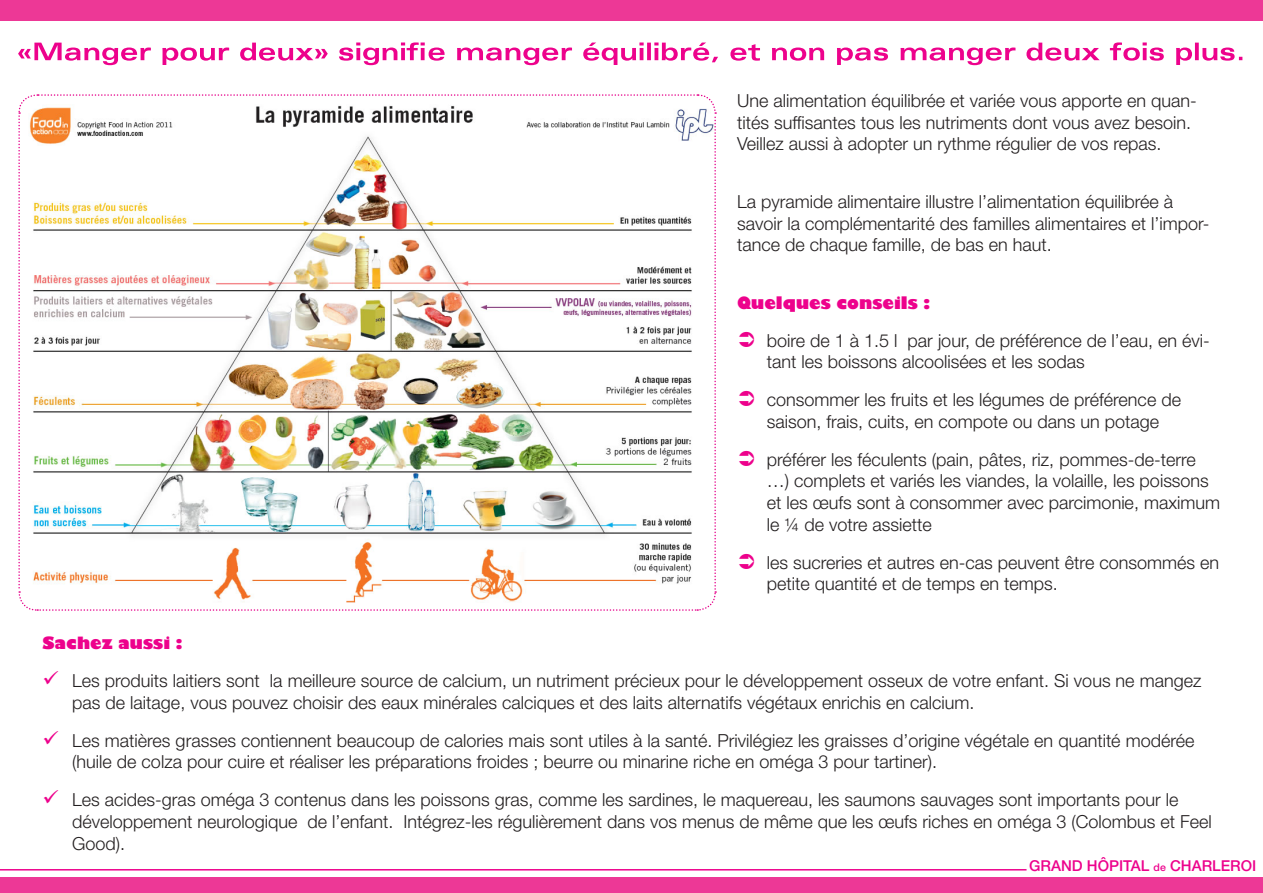
<style>
.page{position:relative;width:1263px;height:893px;background:#fff}
.page>*{position:absolute;margin:0;border:0;box-sizing:border-box;transform-origin:0 0}
.t1{font:300 18px/21.6px "Helvetica Neue LT Std";color:#231f20}
.t2{font:800 16.5px "Gill Sans";color:#ed028c}
.t3{font:500 15px "Helvetica Neue LT Std";color:#ed028c}
.s1{color:#ed028c}
.s2{font-size:10.5px}
</style>
<div class="page">
<div style="left:0;top:0;width:1263px;height:20px;background:#ed3896"></div>
<hr style="left:0;top:869px;width:1026px;height:1px;background:#ed028c">
<div style="left:0;top:877px;width:1263px;height:16px;background:#ed3896"></div>
<img style="left:18px;top:94px;width:699px;height:517px">
<svg style="left:18px;top:42px;width:1224px;height:23px"></svg>
<p class="t1" style="left:737px;top:90px;width:461px">Une alimentation équilibrée et variée vous apporte en quan&shy;tités suffisantes tous les nutriments dont vous avez besoin.<br>Veillez aussi à adopter un rythme régulier de vos repas.</p>
<p class="t1" style="left:737px;top:190px;width:474px">La pyramide alimentaire illustre l’alimentation équilibrée à savoir la complémentarité des familles alimentaires et l’impor&shy;tance de chaque famille, de bas en haut.</p>
<p class="t2" style="left:737px;top:292px;width:195px">Quelques conseils :</p>
<p class="t1" style="left:767px;top:329px;width:444px">boire de 1 à 1.5 l par jour, de préférence de l’eau, en évi&shy;tant les boissons alcoolisées et les sodas</p>
<p class="t1" style="left:767px;top:389px;width:416px">consommer les fruits et les légumes de préférence de saison, frais, cuits, en compote ou dans un potage</p>
<p class="t1" style="left:767px;top:448px;width:455px">préférer les féculents (pain, pâtes, riz, pommes-de-terre …) complets et variés les viandes, la volaille, les poissons et les œufs sont à consommer avec parcimonie, maximum le ¼ de votre assiette</p>
<p class="t1" style="left:767px;top:551px;width:454px">les sucreries et autres en-cas peuvent être consommés en petite quantité et de temps en temps.</p>
<p class="t2" style="left:43px;top:633px;width:141px">Sachez aussi :</p>
<p class="t1" style="left:72px;top:670px;width:1130px;text-indent:-30px"><span class="s1">✓</span> Les produits laitiers sont la meilleure source de calcium, un nutriment précieux pour le développement osseux de votre enfant. Si vous ne mangez pas de laitage, vous pouvez choisir des eaux minérales calciques et des laits alternatifs végétaux enrichis en calcium.</p>
<p class="t1" style="left:72px;top:729px;width:1123px;text-indent:-30px"><span class="s1">✓</span> Les matières grasses contiennent beaucoup de calories mais sont utiles à la santé. Privilégiez les graisses d’origine végétale en quantité modérée (huile de colza pour cuire et réaliser les préparations froides ; beurre ou minarine riche en oméga 3 pour tartiner).</p>
<p class="t1" style="left:72px;top:789px;width:1141px;text-indent:-30px"><span class="s1">✓</span> Les acides-gras oméga 3 contenus dans les poissons gras, comme les sardines, le maquereau, les saumons sauvages sont importants pour le développement neurologique de l’enfant. Intégrez-les régulièrement dans vos menus de même que les œufs riches en oméga 3 (Colombus et Feel<br>Good).</p>
<p class="t3" style="left:1029px;top:856px;width:229px">GRAND HÔPITAL <span class="s2">de</span> CHARLEROI</p>
</div>
